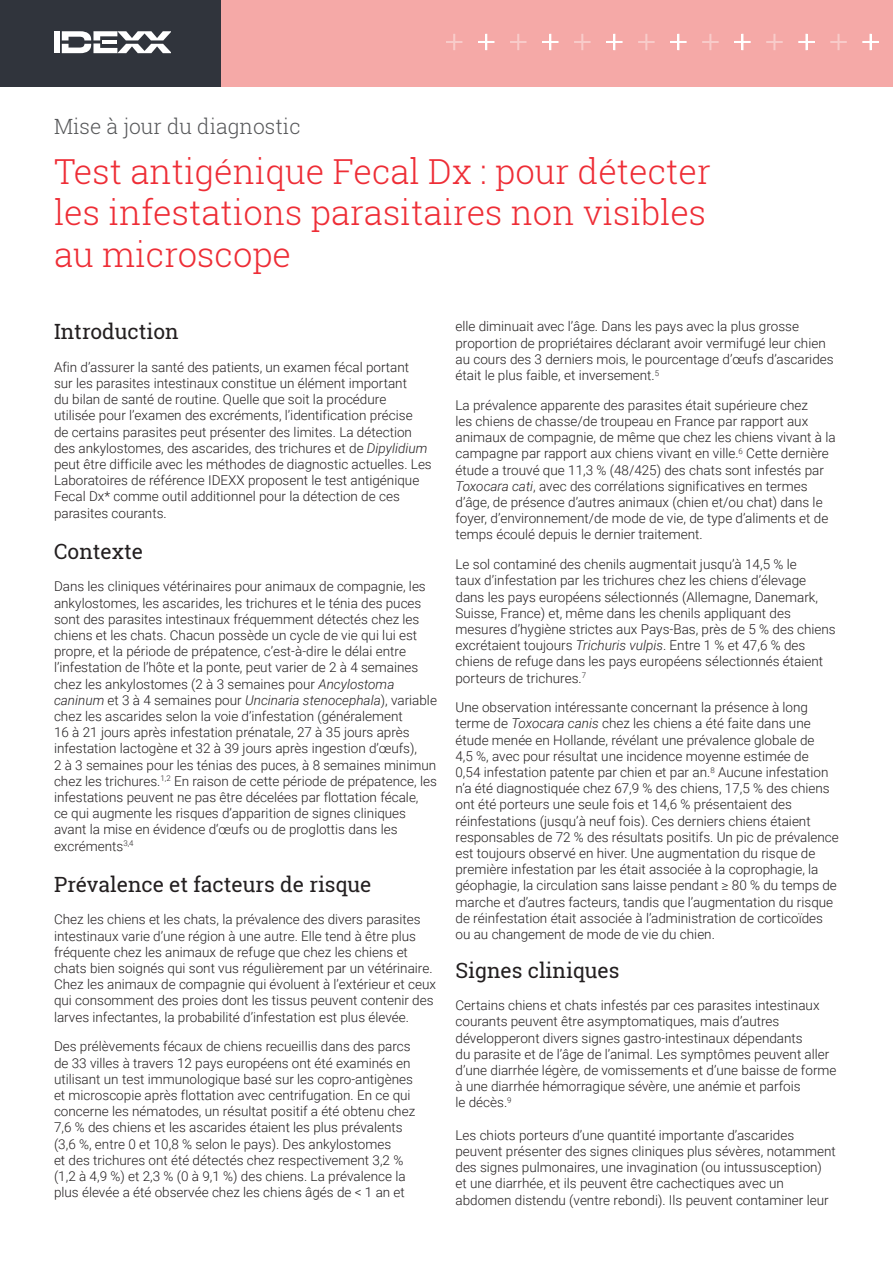
<style>
.page{position:relative;width:893px;height:1263px;background:#fff}
.page>*{position:absolute;margin:0;border:0;box-sizing:border-box;transform-origin:0 0}
.t1{font:300 34.5px/41.4px "Roboto Slab";color:#ee2d36}
.t2{font:21px "Roboto Slab";color:#231f20}
.t3{font:300 21px "Roboto Slab";color:#57585a}
.t4{font:300 13.5px/16.2px "Roboto";color:#231f20}
.s1{font-style:italic}
</style>
<div class="page">
<div style="left:212px;top:0;width:681px;height:86px;background:#f5a9a7"></div>
<svg style="left:862px;top:34px;width:17px;height:16px"></svg>
<svg style="left:830px;top:34px;width:17px;height:16px"></svg>
<svg style="left:798px;top:34px;width:17px;height:16px"></svg>
<svg style="left:766px;top:34px;width:17px;height:16px"></svg>
<svg style="left:734px;top:34px;width:17px;height:16px"></svg>
<svg style="left:702px;top:34px;width:17px;height:16px"></svg>
<svg style="left:670px;top:34px;width:16px;height:16px"></svg>
<svg style="left:638px;top:34px;width:16px;height:16px"></svg>
<svg style="left:606px;top:34px;width:16px;height:16px"></svg>
<svg style="left:574px;top:34px;width:16px;height:16px"></svg>
<svg style="left:542px;top:34px;width:16px;height:16px"></svg>
<svg style="left:510px;top:34px;width:16px;height:16px"></svg>
<svg style="left:478px;top:34px;width:16px;height:16px"></svg>
<svg style="left:446px;top:34px;width:16px;height:16px"></svg>
<div style="left:0;top:0;width:220px;height:86px;background:#30343c"></div>
<div style="left:54px;top:31px;width:5px;height:22px;background:#fff"></div>
<svg style="left:62px;top:31px;width:108px;height:22px"></svg>
<p class="t3" style="left:54px;top:112px;width:248px">Mise à jour du diagnostic</p>
<p class="t1" style="left:54px;top:150px;width:658px">Test antigénique Fecal Dx : pour détecter les infestations parasitaires non visibles au microscope</p>
<p class="t2" style="left:54px;top:317px;width:126px">Introduction</p>
<p class="t4" style="left:54px;top:358px;width:379px">Afin d’assurer la santé des patients, un examen fécal portant<br>sur les parasites intestinaux constitue un élément important<br>du bilan de santé de routine. Quelle que soit la procédure<br>utilisée pour l’examen des excréments, l’identification précise<br>de certains parasites peut présenter des limites. La détection des ankylostomes, des ascarides, des trichures et de <span class="s1">Dipylidium </span>peut être difficile avec les méthodes de diagnostic actuelles. Les Laboratoires de référence IDEXX proposent le test antigénique Fecal Dx* comme outil additionnel pour la détection de ces parasites courants.</p>
<p class="t2" style="left:54px;top:537px;width:91px">Contexte</p>
<p class="t4" style="left:54px;top:578px;width:384px">Dans les cliniques vétérinaires pour animaux de compagnie, les ankylostomes, les ascarides, les trichures et le ténia des puces sont des parasites intestinaux fréquemment détectés chez les chiens et les chats. Chacun possède un cycle de vie qui lui est propre, et la période de prépatence, c’est-à-dire le délai entre l’infestation de l’hôte et la ponte, peut varier de 2 à 4 semaines chez les ankylostomes (2 à 3 semaines pour <span class="s1">Ancylostoma caninum</span> et 3 à 4 semaines pour <span class="s1">Uncinaria stenocephala</span>), variable chez les ascarides selon la voie d’infestation (généralement<br>16 à 21 jours après infestation prénatale, 27 à 35 jours après infestation lactogène et 32 à 39 jours après ingestion d’œufs),<br>2 à 3 semaines pour les ténias des puces, à 8 semaines minimun chez les trichures.<sup>1,2</sup> En raison de cette période de prépatence, les infestations peuvent ne pas être décelées par flottation fécale,<br>ce qui augmente les risques d’apparition de signes cliniques avant la mise en évidence d‘œufs ou de proglottis dans les excréments<sup>3,4</sup></p>
<p class="t2" style="left:54px;top:870px;width:319px">Prévalence et facteurs de risque</p>
<p class="t4" style="left:54px;top:911px;width:384px">Chez les chiens et les chats, la prévalence des divers parasites intestinaux varie d’une région à une autre. Elle tend à être plus fréquente chez les animaux de refuge que chez les chiens et chats bien soignés qui sont vus régulièrement par un vétérinaire.<br>Chez les animaux de compagnie qui évoluent à l’extérieur et ceux qui consomment des proies dont les tissus peuvent contenir des larves infectantes, la probabilité d’infestation est plus élevée.</p>
<p class="t4" style="left:54px;top:1038px;width:363px">Des prélèvements fécaux de chiens recueillis dans des parcs de 33 villes à travers 12 pays européens ont été examinés en utilisant un test immunologique basé sur les copro-antigènes et microscopie après flottation avec centrifugation. En ce qui concerne les nématodes, un résultat positif a été obtenu chez 7,6 % des chiens et les ascarides étaient les plus prévalents (3,6 %, entre 0 et 10,8 % selon le pays). Des ankylostomes<br>et des trichures ont été détectés chez respectivement 3,2 % (1,2 à 4,9 %) et 2,3 % (0 à 9,1 %) des chiens. La prévalence la plus élevée a été observée chez les chiens âgés de &lt; 1 an et</p>
<p class="t4" style="left:455px;top:318px;width:380px">elle diminuait avec l’âge. Dans les pays avec la plus grosse proportion de propriétaires déclarant avoir vermifugé leur chien au cours des 3 derniers mois, le pourcentage d’œufs d’ascarides était le plus faible, et inversement.<sup>5</sup></p>
<p class="t4" style="left:455px;top:396px;width:382px">La prévalence apparente des parasites était supérieure chez<br>les chiens de chasse/de troupeau en France par rapport aux animaux de compagnie, de même que chez les chiens vivant à la campagne par rapport aux chiens vivant en ville.<sup>6</sup> Cette dernière étude a trouvé que 11,3 % (48/425) des chats sont infestés par <span class="s1">Toxocara cati</span>, avec des corrélations significatives en termes d’âge, de présence d’autres animaux (chien et/ou chat) dans le foyer, d’environnement/de mode de vie, de type d’aliments et de temps écoulé depuis le dernier traitement.</p>
<p class="t4" style="left:455px;top:556px;width:382px">Le sol contaminé des chenils augmentait jusqu’à 14,5 % le<br>taux d’infestation par les trichures chez les chiens d’élevage dans les pays européens sélectionnés (Allemagne, Danemark, Suisse, France) et, même dans les chenils appliquant des mesures d’hygiène strictes aux Pays-Bas, près de 5 % des chiens excrétaient toujours <span class="s1">Trichuris vulpis</span>. Entre 1 % et 47,6 % des chiens de refuge dans les pays européens sélectionnés étaient porteurs de trichures.<sup>7</sup></p>
<p class="t4" style="left:455px;top:699px;width:385px">Une observation intéressante concernant la présence à long terme de <span class="s1">Toxocara canis</span> chez les chiens a été faite dans une étude menée en Hollande, révélant une prévalence globale de<br>4,5 %, avec pour résultat une incidence moyenne estimée de<br>0,54 infestation patente par chien et par an.<sup>8</sup> Aucune infestation n’a été diagnostiquée chez 67,9 % des chiens, 17,5 % des chiens ont été porteurs une seule fois et 14,6 % présentaient des réinfestations (jusqu’à neuf fois). Ces derniers chiens étaient responsables de 72 % des résultats positifs. Un pic de prévalence est toujours observé en hiver. Une augmentation du risque de première infestation par les était associée à la coprophagie, la géophagie, la circulation sans laisse pendant ≥ 80 % du temps de marche et d’autres facteurs, tandis que l’augmentation du risque de réinfestation était associée à l’administration de corticoïdes ou au changement de mode de vie du chien.</p>
<p class="t2" style="left:455px;top:956px;width:166px">Signes cliniques</p>
<p class="t4" style="left:455px;top:997px;width:382px">Certains chiens et chats infestés par ces parasites intestinaux courants peuvent être asymptomatiques, mais d’autres développeront divers signes gastro-intestinaux dépendants<br>du parasite et de l’âge de l’animal. Les symptômes peuvent aller d’une diarrhée légère, de vomissements et d’une baisse de forme à une diarrhée hémorragique sévère, une anémie et parfois<br>le décès.<sup>9</sup></p>
<p class="t4" style="left:455px;top:1126px;width:382px">Les chiots porteurs d’une quantité importante d’ascarides peuvent présenter des signes cliniques plus sévères, notamment des signes pulmonaires, une invagination (ou intussusception) et une diarrhée, et ils peuvent être cachectiques avec un abdomen distendu (ventre rebondi). Ils peuvent contaminer leur</p>
</div>
